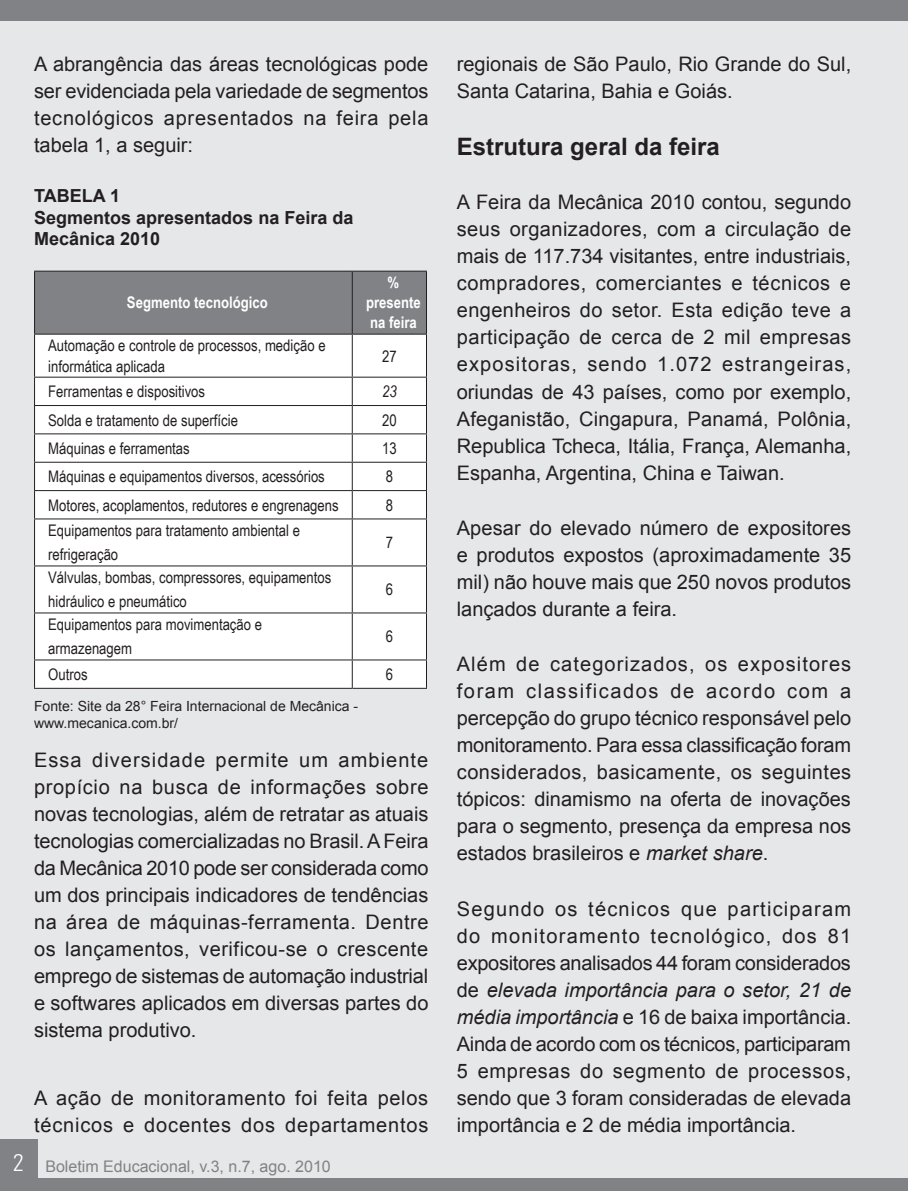
<style>
.page{position:relative;width:908px;height:1191px;background:#fff}
.page>*{position:absolute;margin:0;border:0;box-sizing:border-box;transform-origin:0 0}
.t1{font:700 24px "Arial";color:#231f20}
.t2{font:20px/27px "Arial";color:#231f20;text-align:justify}
.t3{font:20px/27px "Arial";letter-spacing:.04em;color:#231f20}
.t4{font:700 18px/21.6px "Arial";color:#231f20}
.t5{font:16px/24px "Arial Narrow";color:#231f20}
.t6{font:16px "Arial";color:#808285}
.t7{font:700 16px/20px "Arial Narrow";color:#fff;text-align:center}
.t8{font:italic 16px "Arial Narrow";color:#231f20}
.t9{font:14px/16.8px "Arial";color:#231f20}
.s1{font-family:"Univers";font-weight:300;font-stretch:condensed;font-size:24px;color:#fff}
.s2{font-style:italic}
</style>
<div class="page">
<div style="left:0;top:0;width:907px;height:1191px;background:#e6e7e9"></div>
<div style="left:0;top:1140px;width:38px;height:51px;background:#808285"></div>
<div style="left:0;top:1179px;width:907px;height:12px;background:#808285"></div>
<div style="left:0;top:0;width:907px;height:21px;background:#808285"></div>
<div style="left:35px;top:272px;width:391px;height:62px;background:#808285"></div>
<div style="left:35px;top:335px;width:391px;height:353px;background:#fff"></div>
<hr style="left:34px;top:271px;width:318px;height:1px;background:#231f20">
<hr style="left:34px;top:272px;width:1px;height:62px;background:#231f20">
<hr style="left:352px;top:271px;width:75px;height:1px;background:#231f20">
<hr style="left:351px;top:272px;width:1px;height:62px;background:#231f20">
<hr style="left:426px;top:272px;width:1px;height:62px;background:#231f20">
<hr style="left:34px;top:334px;width:318px;height:1px;background:#231f20">
<hr style="left:34px;top:335px;width:1px;height:42px;background:#231f20">
<hr style="left:352px;top:334px;width:75px;height:1px;background:#231f20">
<hr style="left:351px;top:335px;width:1px;height:42px;background:#231f20">
<hr style="left:426px;top:335px;width:1px;height:42px;background:#231f20">
<hr style="left:34px;top:377px;width:318px;height:1px;background:#231f20">
<hr style="left:352px;top:377px;width:75px;height:1px;background:#231f20">
<hr style="left:34px;top:405px;width:318px;height:1px;background:#231f20">
<hr style="left:352px;top:405px;width:75px;height:1px;background:#231f20">
<hr style="left:34px;top:433px;width:318px;height:1px;background:#231f20">
<hr style="left:352px;top:433px;width:75px;height:1px;background:#231f20">
<hr style="left:34px;top:462px;width:318px;height:1px;background:#231f20">
<hr style="left:352px;top:462px;width:75px;height:1px;background:#231f20">
<hr style="left:34px;top:490px;width:318px;height:1px;background:#231f20">
<svg style="left:34px;top:378px;width:1px;height:140px"></svg>
<hr style="left:352px;top:490px;width:75px;height:1px;background:#231f20">
<svg style="left:351px;top:378px;width:1px;height:140px"></svg>
<svg style="left:426px;top:378px;width:1px;height:140px"></svg>
<hr style="left:34px;top:518px;width:318px;height:1px;background:#231f20">
<hr style="left:34px;top:519px;width:1px;height:46px;background:#231f20">
<hr style="left:352px;top:518px;width:75px;height:1px;background:#231f20">
<hr style="left:351px;top:519px;width:1px;height:46px;background:#231f20">
<hr style="left:426px;top:519px;width:1px;height:46px;background:#231f20">
<hr style="left:34px;top:565px;width:318px;height:1px;background:#231f20">
<hr style="left:34px;top:566px;width:1px;height:46px;background:#231f20">
<hr style="left:352px;top:565px;width:75px;height:1px;background:#231f20">
<hr style="left:351px;top:566px;width:1px;height:46px;background:#231f20">
<hr style="left:426px;top:566px;width:1px;height:46px;background:#231f20">
<hr style="left:34px;top:612px;width:318px;height:1px;background:#231f20">
<hr style="left:34px;top:613px;width:1px;height:46px;background:#231f20">
<hr style="left:352px;top:612px;width:75px;height:1px;background:#231f20">
<hr style="left:351px;top:613px;width:1px;height:46px;background:#231f20">
<hr style="left:426px;top:613px;width:1px;height:46px;background:#231f20">
<hr style="left:34px;top:659px;width:318px;height:1px;background:#231f20">
<svg style="left:34px;top:660px;width:1px;height:28px"></svg>
<hr style="left:352px;top:659px;width:75px;height:1px;background:#231f20">
<svg style="left:351px;top:660px;width:1px;height:28px"></svg>
<svg style="left:426px;top:660px;width:1px;height:28px"></svg>
<hr style="left:34px;top:688px;width:318px;height:1px;background:#231f20">
<hr style="left:352px;top:688px;width:75px;height:1px;background:#231f20">
<p class="t2" style="left:34px;top:51px;width:396px">A abrangência das áreas tecnológicas pode ser evidenciada pela variedade de segmentos tecnológicos apresentados na feira pela tabela 1, a seguir:</p>
<p class="t4" style="left:34px;top:186px;width:321px">TABELA 1<br>Segmentos apresentados na Feira da<br>Mecânica 2010</p>
<p class="t7" style="left:127px;top:292px;width:142px">Segmento tecnológico</p>
<p class="t7" style="left:366px;top:272px;width:56px">% presente na feira</p>
<p class="t5" style="left:48px;top:335px;width:279px;line-height:20px">Automação e controle de processos, medição e informática aplicada</p>
<p class="t5" style="left:382px;top:343px;width:16px">27</p>
<p class="t5" style="left:48px;top:379px;width:158px">Ferramentas e dispositivos</p>
<p class="t8" style="left:382px;top:380px;width:16px">23</p>
<p class="t5" style="left:48px;top:407px;width:191px">Solda e tratamento de superfície</p>
<p class="t5" style="left:382px;top:407px;width:16px">20</p>
<p class="t5" style="left:48px;top:436px;width:143px">Máquinas e ferramentas</p>
<p class="t5" style="left:382px;top:436px;width:16px">13</p>
<p class="t5" style="left:48px;top:464px;width:278px">Máquinas e equipamentos diversos, acessórios</p>
<p class="t5" style="left:385px;top:464px;width:9px">8</p>
<p class="t5" style="left:48px;top:492px;width:292px">Motores, acoplamentos, redutores e engrenagens</p>
<p class="t5" style="left:385px;top:492px;width:9px">8</p>
<p class="t5" style="left:48px;top:518px;width:253px">Equipamentos para tratamento ambiental e refrigeração</p>
<p class="t5" style="left:385px;top:530px;width:9px">7</p>
<p class="t5" style="left:48px;top:565px;width:284px">Válvulas, bombas, compressores, equipamentos hidráulico e pneumático</p>
<p class="t5" style="left:385px;top:577px;width:9px">6</p>
<p class="t5" style="left:48px;top:612px;width:215px">Equipamentos para movimentação e armazenagem</p>
<p class="t5" style="left:385px;top:624px;width:9px">6</p>
<p class="t5" style="left:48px;top:662px;width:41px">Outros</p>
<p class="t5" style="left:385px;top:662px;width:9px">6</p>
<p class="t9" style="left:34px;top:698px;width:325px">Fonte: Site da 28° Feira Internacional de Mecânica - www.mecanica.com.br/</p>
<p class="t2" style="left:34px;top:746px;width:396px">Essa diversidade permite um ambiente propício na busca de informações sobre novas tecnologias, além de retratar as atuais tecnologias comercializadas no Brasil. A Feira da Mecânica 2010 pode ser considerada como um dos principais indicadores de tendências na área de máquinas-ferramenta. Dentre os lançamentos, verificou-se o crescente emprego de sistemas de automação industrial e softwares aplicados em diversas partes do sistema produtivo.</p>
<p class="t3" style="left:34px;top:1084px;width:396px">A ação de monitoramento foi feita pelos técnicos e docentes dos departamentos</p>
<p class="t6" style="left:13px;top:1156px;width:319px"><span class="s1">2</span> Boletim Educacional, v.3, n.7, ago. 2010</p>
<p class="t2" style="left:456px;top:51px;width:396px">regionais de São Paulo, Rio Grande do Sul,<br>Santa Catarina, Bahia e Goiás.</p>
<p class="t1" style="left:456px;top:131px;width:264px">Estrutura geral da feira</p>
<p class="t2" style="left:456px;top:189px;width:396px">A Feira da Mecânica 2010 contou, segundo seus organizadores, com a circulação de mais de 117.734 visitantes, entre industriais, compradores, comerciantes e técnicos e engenheiros do setor. Esta edição teve a participação de cerca de 2 mil empresas expositoras, sendo 1.072 estrangeiras, oriundas de 43 países, como por exemplo, Afeganistão, Cingapura, Panamá, Polônia, Republica Tcheca, Itália, França, Alemanha, Espanha, Argentina, China e Taiwan.</p>
<p class="t2" style="left:456px;top:514px;width:396px">Apesar do elevado número de expositores e produtos expostos (aproximadamente 35 mil) não houve mais que 250 novos produtos lançados durante a feira.</p>
<p class="t2" style="left:456px;top:651px;width:396px">Além de categorizados, os expositores foram classificados de acordo com a percepção do grupo técnico responsável pelo monitoramento. Para essa classificação foram considerados, basicamente, os seguintes tópicos: dinamismo na oferta de inovações para o segmento, presença da empresa nos estados brasileiros e <span class="s2">market share</span>.</p>
<p class="t2" style="left:456px;top:895px;width:396px">Segundo os técnicos que participaram do monitoramento tecnológico, dos 81 expositores analisados 44 foram considerados de <span class="s2">elevada importância para o setor, 21 de média importância</span> e 16 de baixa importância.<br>Ainda de acordo com os técnicos, participaram 5 empresas do segmento de processos, sendo que 3 foram consideradas de elevada importância e 2 de média importância.</p>
</div>
